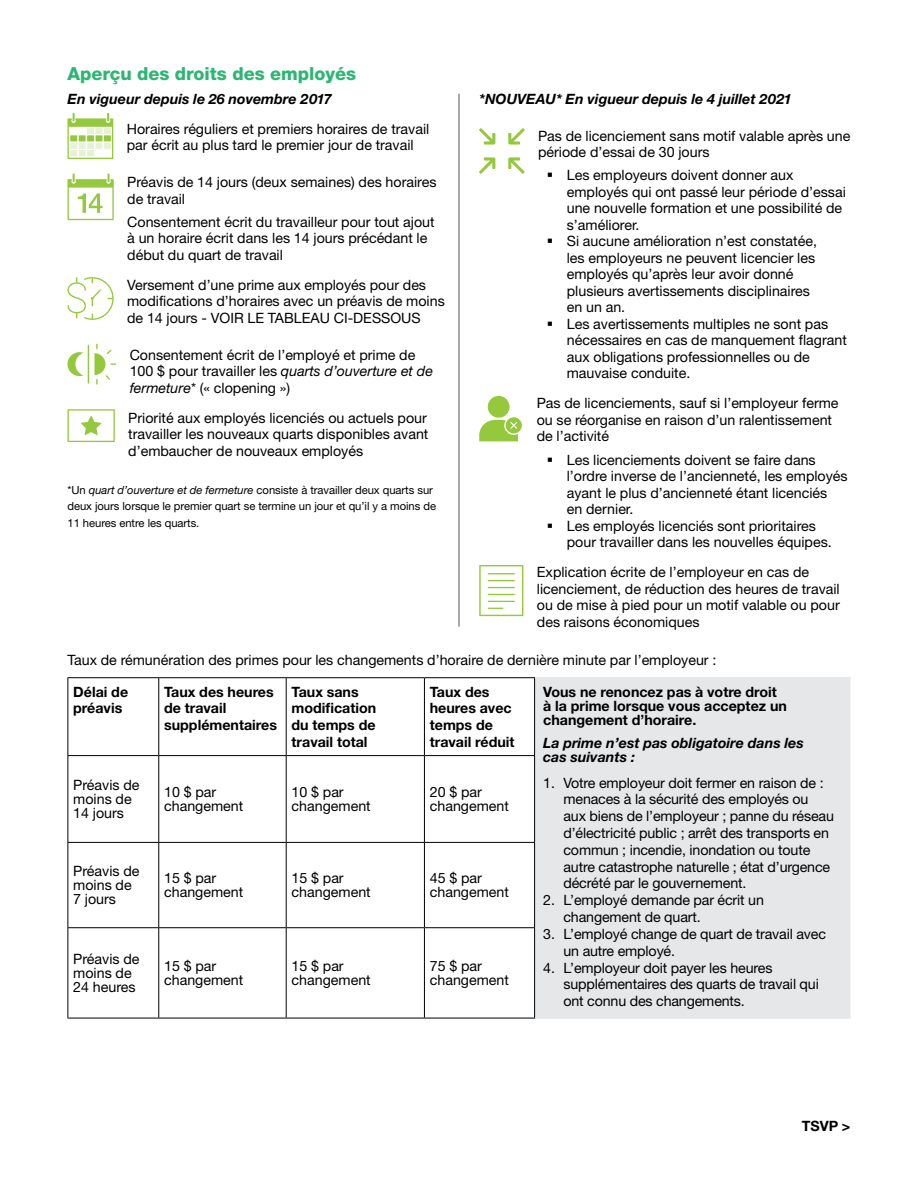
<style>
.page{position:relative;width:918px;height:1188px;background:#fff}
.page>*{position:absolute;margin:0;border:0;box-sizing:border-box;transform-origin:0 0}
.t1{font:800 18px "Helvetica Neue LT Std";color:#2bb673}
.t2{font:14.25px/16.5px "Helvetica Neue LT Std";color:#000}
.t3{font:700 14.25px/16.8px "Helvetica Neue LT Std";color:#000}
.t4{font:italic 700 14.25px/14.2px "Helvetica Neue LT Std";color:#000}
.t5{font:11.25px/16.5px "Helvetica Neue LT Std";letter-spacing:-.005em;color:#000}
.s1{font-style:italic}
</style>
<div class="page">
<hr style="left:459px;top:94px;width:1px;height:533px;background:#515254">
<svg style="left:67px;top:113px;width:46px;height:46px"></svg>
<svg style="left:67px;top:174px;width:47px;height:46px"></svg>
<svg style="left:67px;top:277px;width:47px;height:43px"></svg>
<svg style="left:67px;top:352px;width:16px;height:24px"></svg>
<svg style="left:95px;top:344px;width:21px;height:41px"></svg>
<hr style="left:88px;top:345px;width:1px;height:38px;background:#95c93d">
<svg style="left:68px;top:409px;width:47px;height:33px"></svg>
<svg style="left:479px;top:128px;width:46px;height:46px"></svg>
<div style="left:488px;top:396px;width:22px;height:22px;background:#95c93d;border-radius:50%"></div>
<svg style="left:506px;top:417px;width:16px;height:16px"></svg>
<svg style="left:479px;top:420px;width:39px;height:21px"></svg>
<svg style="left:479px;top:565px;width:44px;height:51px"></svg>
<div style="left:535px;top:678px;width:315px;height:340px;background:#e6e7e8"></div>
<svg style="left:69px;top:756px;width:465px;height:262px"></svg>
<hr style="left:535px;top:1017px;width:315px;height:2px;background:#e6e7e8">
<hr style="left:68px;top:677px;width:91px;height:1px;background:#000">
<hr style="left:68px;top:678px;width:1px;height:77px;background:#000">
<hr style="left:159px;top:677px;width:127px;height:1px;background:#000">
<hr style="left:158px;top:678px;width:1px;height:77px;background:#000">
<hr style="left:286px;top:677px;width:138px;height:1px;background:#000">
<hr style="left:286px;top:678px;width:1px;height:77px;background:#000">
<hr style="left:424px;top:677px;width:111px;height:1px;background:#000">
<hr style="left:424px;top:678px;width:1px;height:77px;background:#000">
<hr style="left:534px;top:678px;width:1px;height:77px;background:#000">
<hr style="left:68px;top:755px;width:91px;height:1px;background:#000">
<hr style="left:68px;top:756px;width:1px;height:86px;background:#000">
<hr style="left:159px;top:755px;width:127px;height:1px;background:#000">
<hr style="left:158px;top:756px;width:1px;height:86px;background:#000">
<hr style="left:286px;top:755px;width:138px;height:1px;background:#000">
<hr style="left:286px;top:756px;width:1px;height:86px;background:#000">
<hr style="left:424px;top:755px;width:111px;height:1px;background:#000">
<hr style="left:424px;top:756px;width:1px;height:86px;background:#000">
<hr style="left:534px;top:756px;width:1px;height:86px;background:#000">
<hr style="left:68px;top:842px;width:91px;height:1px;background:#000">
<hr style="left:68px;top:843px;width:1px;height:84px;background:#000">
<hr style="left:159px;top:842px;width:127px;height:1px;background:#000">
<hr style="left:158px;top:843px;width:1px;height:84px;background:#000">
<hr style="left:286px;top:842px;width:138px;height:1px;background:#000">
<hr style="left:286px;top:843px;width:1px;height:84px;background:#000">
<hr style="left:424px;top:842px;width:111px;height:1px;background:#000">
<hr style="left:424px;top:843px;width:1px;height:84px;background:#000">
<hr style="left:534px;top:843px;width:1px;height:84px;background:#000">
<hr style="left:68px;top:927px;width:91px;height:1px;background:#000">
<hr style="left:68px;top:928px;width:1px;height:90px;background:#000">
<hr style="left:159px;top:927px;width:127px;height:1px;background:#000">
<hr style="left:158px;top:928px;width:1px;height:90px;background:#000">
<hr style="left:286px;top:927px;width:138px;height:1px;background:#000">
<hr style="left:286px;top:928px;width:1px;height:90px;background:#000">
<hr style="left:424px;top:927px;width:111px;height:1px;background:#000">
<hr style="left:424px;top:928px;width:1px;height:90px;background:#000">
<hr style="left:534px;top:928px;width:1px;height:90px;background:#000">
<hr style="left:68px;top:1018px;width:91px;height:1px;background:#000">
<hr style="left:159px;top:1018px;width:127px;height:1px;background:#000">
<hr style="left:286px;top:1018px;width:138px;height:1px;background:#000">
<hr style="left:424px;top:1018px;width:111px;height:1px;background:#000">
<hr style="left:535px;top:677px;width:315px;height:1px;background:#e6e7e8">
<p class="t1" style="left:68px;top:63px;width:290px">Aperçu des droits des employés</p>
<p class="t4" style="left:68px;top:91px;width:266px">En vigueur depuis le 26 novembre 2017</p>
<p class="t2" style="left:127px;top:120px;width:304px">Horaires réguliers et premiers horaires de travail par écrit au plus tard le premier jour de travail</p>
<p class="t2" style="left:127px;top:174px;width:311px">Préavis de 14 jours (deux semaines) des horaires de travail</p>
<p class="t2" style="left:127px;top:213px;width:309px">Consentement écrit du travailleur pour tout ajout à un horaire écrit dans les 14 jours précédant le début du quart de travail</p>
<p class="t2" style="left:127px;top:276px;width:319px">Versement d’une prime aux employés pour des modifications d’horaires avec un préavis de moins de 14 jours - VOIR LE TABLEAU CI-DESSOUS</p>
<p class="t2" style="left:130px;top:346px;width:305px">Consentement écrit de l’employé et prime de<br>100 $ pour travailler les <span class="s1">quarts d’ouverture et de fermeture</span>* (« clopening »)</p>
<p class="t2" style="left:128px;top:409px;width:302px;text-align:justify">Priorité aux employés licenciés ou actuels pour travailler les nouveaux quarts disponibles avant d’embaucher de nouveaux employés</p>
<p class="t5" style="left:68px;top:481px;width:370px">*Un <span class="s1">quart d’ouverture et de fermeture</span> consiste à travailler deux quarts sur deux jours lorsque le premier quart se termine un jour et qu’il y a moins de<br>11 heures entre les quarts.</p>
<p class="t4" style="left:479px;top:91px;width:314px">*NOUVEAU* En vigueur depuis le 4 juillet 2021</p>
<p class="t2" style="left:538px;top:127px;width:314px">Pas de licenciement sans motif valable après une période d’essai de 30 jours</p>
<p class="t2" style="left:567px;top:167px;width:281px;text-indent:-20px">▪ Les employeurs doivent donner aux employés qui ont passé leur période d’essai une nouvelle formation et une possibilité de s’améliorer.</p>
<p class="t2" style="left:567px;top:233px;width:252px;text-indent:-20px">▪ Si aucune amélioration n’est constatée, les employeurs ne peuvent licencier les employés qu’après leur avoir donné plusieurs avertissements disciplinaires en un an.</p>
<p class="t2" style="left:567px;top:315px;width:282px;text-indent:-20px">▪ Les avertissements multiples ne sont pas nécessaires en cas de manquement flagrant aux obligations professionnelles ou de mauvaise conduite.</p>
<p class="t2" style="left:537px;top:395px;width:303px">Pas de licenciements, sauf si l’employeur ferme ou se réorganise en raison d’un ralentissement de l’activité</p>
<p class="t2" style="left:567px;top:451px;width:282px;text-indent:-20px">▪ Les licenciements doivent se faire dans l’ordre inverse de l’ancienneté, les employés ayant le plus d’ancienneté étant licenciés<br>en dernier.</p>
<p class="t2" style="left:567px;top:517px;width:267px;text-indent:-20px">▪ Les employés licenciés sont prioritaires pour travailler dans les nouvelles équipes.</p>
<p class="t2" style="left:537px;top:564px;width:304px">Explication écrite de l’employeur en cas de licenciement, de réduction des heures de travail ou de mise à pied pour un motif valable ou pour des raisons économiques</p>
<p class="t2" style="left:67px;top:652px;width:650px">Taux de rémunération des primes pour les changements d’horaire de dernière minute par l’employeur :</p>
<p class="t3" style="left:73px;top:683px;width:56px">Délai de préavis</p>
<p class="t3" style="left:164px;top:683px;width:114px">Taux des heures de travail supplémentaires</p>
<p class="t3" style="left:292px;top:683px;width:86px">Taux sans modification du temps de travail total</p>
<p class="t3" style="left:430px;top:683px;width:86px">Taux des heures avec temps de travail réduit</p>
<p class="t3" style="left:543px;top:684px;width:245px;line-height:14.2px">Vous ne renoncez pas à votre droit à la prime lorsque vous acceptez un changement d’horaire.</p>
<p class="t4" style="left:543px;top:735px;width:262px">La prime n’est pas obligatoire dans les cas suivants :</p>
<p class="t2" style="left:563px;top:774px;width:272px;text-indent:-20px">1. Votre employeur doit fermer en raison de : menaces à la sécurité des employés ou aux biens de l’employeur ; panne du réseau d’électricité public ; arrêt des transports en commun ; incendie, inondation ou toute autre catastrophe naturelle ; état d’urgence décrété par le gouvernement.</p>
<p class="t2" style="left:563px;top:892px;width:202px;text-indent:-20px">2. L’employé demande par écrit un changement de quart.</p>
<p class="t2" style="left:563px;top:925px;width:264px;text-indent:-20px">3. L’employé change de quart de travail avec un autre employé.</p>
<p class="t2" style="left:563px;top:959px;width:257px;text-indent:-20px">4. L’employeur doit payer les heures supplémentaires des quarts de travail qui ont connu des changements.</p>
<p class="t2" style="left:73px;top:777px;width:68px;line-height:14.2px">Préavis de moins de<br>14 jours</p>
<p class="t2" style="left:164px;top:785px;width:81px;line-height:14.2px">10 $ par changement</p>
<p class="t2" style="left:292px;top:785px;width:81px;line-height:14.2px">10 $ par changement</p>
<p class="t2" style="left:430px;top:785px;width:81px;line-height:14.2px">20 $ par changement</p>
<p class="t2" style="left:73px;top:864px;width:68px;line-height:14.2px">Préavis de moins de<br>7 jours</p>
<p class="t2" style="left:164px;top:871px;width:81px;line-height:14.2px">15 $ par changement</p>
<p class="t2" style="left:292px;top:871px;width:81px;line-height:14.2px">15 $ par changement</p>
<p class="t2" style="left:430px;top:871px;width:81px;line-height:14.2px">45 $ par changement</p>
<p class="t2" style="left:73px;top:951px;width:68px;line-height:14.2px">Préavis de moins de<br>24 heures</p>
<p class="t2" style="left:164px;top:958px;width:81px;line-height:14.2px">15 $ par changement</p>
<p class="t2" style="left:292px;top:958px;width:81px;line-height:14.2px">15 $ par changement</p>
<p class="t2" style="left:430px;top:958px;width:81px;line-height:14.2px">75 $ par changement</p>
<p class="t3" style="left:802px;top:1117px;width:50px">TSVP &gt;</p>
</div>
